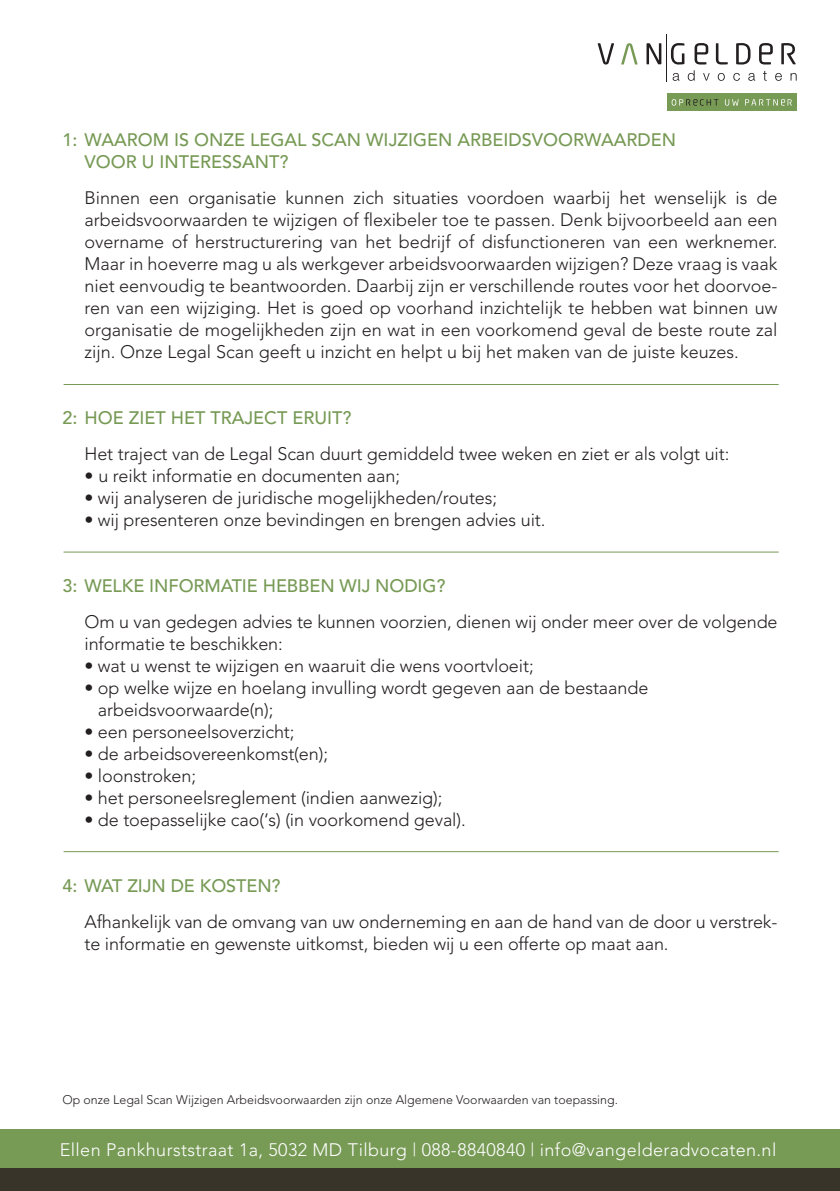
<style>
.page{position:relative;width:840px;height:1191px;background:#fff}
.page>*{position:absolute;margin:0;border:0;box-sizing:border-box;transform-origin:0 0}
.t1{font:300 18px/22px "Avenir";letter-spacing:-.005em;color:#231f20}
.t2{font:500 18px/22px "Avenir";color:#779a55}
.t3{font:300 18px "Avenir";letter-spacing:.02em;color:#fff}
.t4{font:300 12.4px "Avenir";color:#231f20}
</style>
<div class="page">
<hr style="left:63px;top:384px;width:715px;height:1px;background:#779a55">
<div style="left:0;top:1128px;width:839px;height:54px;background:#779a55"></div>
<div style="left:0;top:1168px;width:839px;height:23px;background:#383429"></div>
<svg style="left:597px;top:43px;width:16px;height:22px"></svg>
<svg style="left:621px;top:43px;width:16px;height:22px"></svg>
<svg style="left:646px;top:43px;width:15px;height:21px"></svg>
<svg style="left:759px;top:43px;width:13px;height:22px"></svg>
<svg style="left:715px;top:43px;width:12px;height:22px"></svg>
<svg style="left:736px;top:43px;width:14px;height:22px"></svg>
<svg style="left:781px;top:43px;width:14px;height:21px"></svg>
<hr style="left:666px;top:34px;width:1px;height:47px;background:#231f20">
<svg style="left:670px;top:43px;width:39px;height:38px"></svg>
<svg style="left:717px;top:73px;width:7px;height:8px"></svg>
<svg style="left:733px;top:73px;width:6px;height:8px"></svg>
<svg style="left:748px;top:73px;width:6px;height:8px"></svg>
<svg style="left:763px;top:71px;width:3px;height:10px"></svg>
<svg style="left:775px;top:73px;width:6px;height:8px"></svg>
<svg style="left:790px;top:73px;width:6px;height:8px"></svg>
<div style="left:666px;top:94px;width:130px;height:17px;background:#779a55"></div>
<svg style="left:724px;top:99px;width:14px;height:7px"></svg>
<svg style="left:671px;top:99px;width:47px;height:7px"></svg>
<svg style="left:745px;top:99px;width:46px;height:7px"></svg>
<hr style="left:63px;top:551px;width:715px;height:1px;background:#779a55">
<hr style="left:63px;top:851px;width:715px;height:1px;background:#779a55">
<p class="t2" style="left:84px;top:129px;width:593px;text-indent:-22px">1: WAAROM IS ONZE LEGAL SCAN WIJZIGEN ARBEIDSVOORWAARDEN<br>VOOR U INTERESSANT?</p>
<p class="t1" style="left:84px;top:186px;width:694px;text-align:justify">Binnen een organisatie kunnen zich situaties voordoen waarbij het wenselijk is de arbeidsvoorwaarden te wijzigen of flexibeler toe te passen. Denk bijvoorbeeld aan een overname of herstructurering van het bedrijf of disfunctioneren van een werknemer.<br>Maar in hoeverre mag u als werkgever arbeidsvoorwaarden wijzigen? Deze vraag is vaak niet eenvoudig te beantwoorden. Daarbij zijn er verschillende routes voor het doorvoe&shy;ren van een wijziging. Het is goed op voorhand inzichtelijk te hebben wat binnen uw organisatie de mogelijkheden zijn en wat in een voorkomend geval de beste route zal zijn. Onze Legal Scan geeft u inzicht en helpt u bij het maken van de juiste keuzes.</p>
<p class="t2" style="left:62px;top:407px;width:290px">2: HOE ZIET HET TRAJECT ERUIT?</p>
<p class="t1" style="left:84px;top:442px;width:646px">Het traject van de Legal Scan duurt gemiddeld twee weken en ziet er als volgt uit:</p>
<p class="t1" style="left:84px;top:464px;width:317px">• u reikt informatie en documenten aan;</p>
<p class="t1" style="left:84px;top:486px;width:414px">• wij analyseren de juridische mogelijkheden/routes;</p>
<p class="t1" style="left:84px;top:508px;width:462px">• wij presenteren onze bevindingen en brengen advies uit.</p>
<p class="t2" style="left:62px;top:575px;width:384px">3: WELKE INFORMATIE HEBBEN WIJ NODIG?</p>
<p class="t1" style="left:84px;top:610px;width:694px">Om u van gedegen advies te kunnen voorzien, dienen wij onder meer over de volgende informatie te beschikken:</p>
<p class="t1" style="left:84px;top:654px;width:450px">• wat u wenst te wijzigen en waaruit die wens voortvloeit;</p>
<p class="t1" style="left:98px;top:676px;width:551px;text-indent:-14px">• op welke wijze en hoelang invulling wordt gegeven aan de bestaande arbeidsvoorwaarde(n);</p>
<p class="t1" style="left:84px;top:720px;width:211px">• een personeelsoverzicht;</p>
<p class="t1" style="left:84px;top:742px;width:245px">• de arbeidsovereenkomst(en);</p>
<p class="t1" style="left:84px;top:764px;width:113px">• loonstroken;</p>
<p class="t1" style="left:84px;top:786px;width:359px">• het personeelsreglement (indien aanwezig);</p>
<p class="t1" style="left:84px;top:808px;width:382px">• de toepasselijke cao(‘s) (in voorkomend geval).</p>
<p class="t2" style="left:62px;top:875px;width:219px">4: WAT ZIJN DE KOSTEN?</p>
<p class="t1" style="left:84px;top:910px;width:694px">Afhankelijk van de omvang van uw onderneming en aan de hand van de door u verstrek&shy;te informatie en gewenste uitkomst, bieden wij u een offerte op maat aan.</p>
<p class="t4" style="left:62px;top:1092px;width:556px">Op onze Legal Scan Wijzigen Arbeidsvoorwaarden zijn onze Algemene Voorwaarden van toepassing.</p>
<p class="t3" style="left:60px;top:1139px;width:717px">Ellen Pankhurststraat 1a, 5032 MD Tilburg | 088-8840840 | info@vangelderadvocaten.nl</p>
</div>
